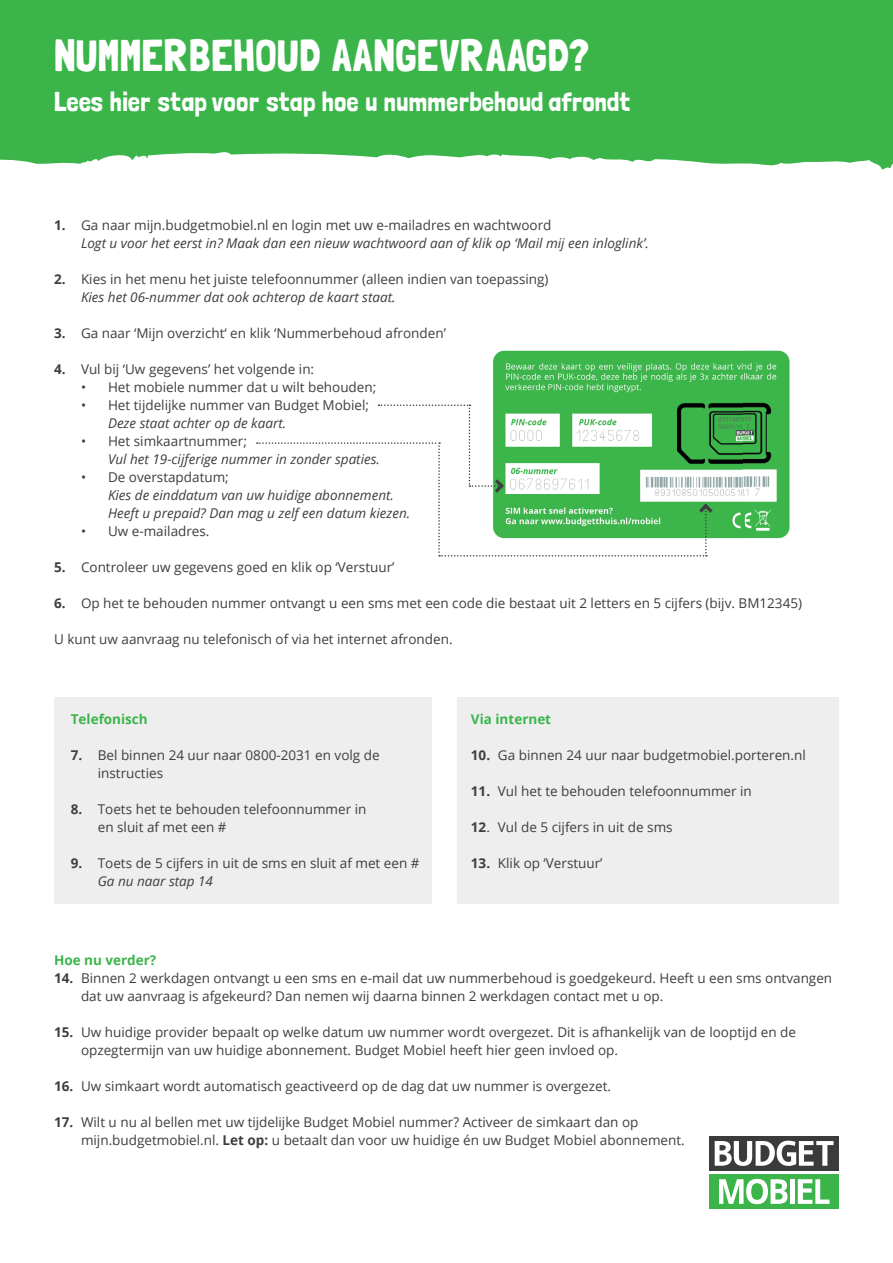
<style>
.page{position:relative;width:893px;height:1263px;background:#fff}
.page>*{position:absolute;margin:0;border:0;box-sizing:border-box;transform-origin:0 0}
.t1{font:45px "Londrina Solid";color:#fff}
.t2{font:27px "Londrina Solid";color:#fff}
.t3{font:13.5px/18px "Open Sans";color:#3e3e3f}
.t4{font:italic 13.5px/18px "Open Sans";color:#3e3e3f}
.t5{font:700 13.5px "Open Sans";color:#3ab54a}
.s1{font-weight:700;font-style:normal}
.s2{font-style:normal}
.s3{font-weight:700}
.s4{font-style:italic}
</style>
<div class="page">
<div style="left:54px;top:697px;width:377px;height:207px;background:#eeeeef"></div>
<div style="left:458px;top:697px;width:381px;height:207px;background:#eeeeef"></div>
<svg style="left:0;top:0;width:893px;height:170px;fill:#3bb54a"></svg>
<div style="left:709px;top:1136px;width:130px;height:35px;background:#3b3b3d"></div>
<div style="left:709px;top:1174px;width:130px;height:35px;background:#3bb54a"></div>
<svg style="left:715px;top:1141px;width:119px;height:25px"></svg>
<svg style="left:719px;top:1179px;width:68px;height:25px"></svg>
<div style="left:790px;top:1179px;width:5px;height:25px;background:#fff"></div>
<svg style="left:798px;top:1179px;width:31px;height:25px"></svg>
<img style="left:493px;top:350px;width:297px;height:189px">
<svg style="left:257px;top:404px;width:456px;height:152px"></svg>
<h1 class="t1" style="left:54px;top:28px;width:537px">NUMMERBEHOUD AANGEVRAAGD?</h1>
<h2 class="t2" style="left:54px;top:86px;width:578px">Lees hier stap voor stap hoe u nummerbehoud afrondt</h2>
<p class="t4" style="left:81px;top:215px;width:569px;text-indent:-27px"><span class="s1">1.</span> <span class="s2">Ga naar mijn.budgetmobiel.nl en login met uw e-mailadres en wachtwoord<br></span>Logt u voor het eerst in? Maak dan een nieuw wachtwoord aan of klik op ‘Mail mij een inloglink’.</p>
<p class="t3" style="left:81px;top:269px;width:469px;text-indent:-27px"><span class="s3">2.</span> Kies in het menu het juiste telefoonnummer (alleen indien van toepassing)<br><span class="s4">Kies het 06-nummer dat ook achterop de kaart staat.</span></p>
<p class="t3" style="left:54px;top:324px;width:393px"><span class="s3">3.</span> Ga naar ‘Mijn overzicht‘ en klik ‘Nummerbehoud afronden’</p>
<p class="t3" style="left:54px;top:360px;width:262px"><span class="s3">4.</span> Vul bij ‘Uw gegevens’ het volgende in:</p>
<p class="t3" style="left:81px;top:378px;width:297px">• Het mobiele nummer dat u wilt behouden;</p>
<p class="t3" style="left:81px;top:395px;width:290px">• Het tijdelijke nummer van Budget Mobiel;</p>
<p class="t4" style="left:108px;top:413px;width:180px">Deze staat achter op de kaart.</p>
<p class="t3" style="left:81px;top:431px;width:167px">• Het simkaartnummer;</p>
<p class="t4" style="left:108px;top:449px;width:273px">Vul het 19-cijferige nummer in zonder spaties.</p>
<p class="t3" style="left:81px;top:467px;width:149px">• De overstapdatum;</p>
<p class="t4" style="left:108px;top:485px;width:304px">Kies de einddatum van uw huidige abonnement.<br>Heeft u prepaid? Dan mag u zelf een datum kiezen.</p>
<p class="t3" style="left:81px;top:521px;width:130px">• Uw e-mailadres.</p>
<p class="t3" style="left:54px;top:557px;width:342px"><span class="s3">5.</span> Controleer uw gegevens goed en klik op ‘Verstuur’</p>
<p class="t3" style="left:54px;top:593px;width:750px"><span class="s3">6.</span> Op het te behouden nummer ontvangt u een sms met een code die bestaat uit 2 letters en 5 cijfers (bijv. BM12345)</p>
<p class="t3" style="left:54px;top:630px;width:400px">U kunt uw aanvraag nu telefonisch of via het internet afronden.</p>
<p class="t5" style="left:71px;top:709px;width:78px">Telefonisch</p>
<p class="t3" style="left:98px;top:745px;width:283px;text-indent:-27px"><span class="s3">7.</span> Bel binnen 24 uur naar 0800-2031 en volg de instructies</p>
<p class="t3" style="left:98px;top:799px;width:270px;text-indent:-27px"><span class="s3">8.</span> Toets het te behouden telefoonnummer in en sluit af met een #</p>
<p class="t3" style="left:98px;top:853px;width:323px;text-indent:-27px"><span class="s3">9.</span> Toets de 5 cijfers in uit de sms en sluit af met een #<br><span class="s4">Ga nu naar stap 14</span></p>
<p class="t5" style="left:471px;top:709px;width:82px">Via internet</p>
<p class="t3" style="left:471px;top:745px;width:336px"><span class="s3">10.</span> Ga binnen 24 uur naar budgetmobiel.porteren.nl</p>
<p class="t3" style="left:471px;top:781px;width:282px"><span class="s3">11.</span> Vul het te behouden telefoonnummer in</p>
<p class="t3" style="left:471px;top:817px;width:203px"><span class="s3">12</span>. Vul de 5 cijfers in uit de sms</p>
<p class="t3" style="left:471px;top:853px;width:133px"><span class="s3">13.</span> Klik op ‘Verstuur’</p>
<p class="t5" style="left:54px;top:950px;width:104px">Hoe nu verder?</p>
<p class="t3" style="left:81px;top:969px;width:753px;text-indent:-27px"><span class="s3">14.</span> Binnen 2 werkdagen ontvangt u een sms en e-mail dat uw nummerbehoud is goedgekeurd. Heeft u een sms ontvangen dat uw aanvraag is afgekeurd? Dan nemen wij daarna binnen 2 werkdagen contact met u op.</p>
<p class="t3" style="left:81px;top:1023px;width:716px;text-indent:-27px"><span class="s3">15.</span> Uw huidige provider bepaalt op welke datum uw nummer wordt overgezet. Dit is afhankelijk van de looptijd en de opzegtermijn van uw huidige abonnement. Budget Mobiel heeft hier geen invloed op.</p>
<p class="t3" style="left:54px;top:1077px;width:558px"><span class="s3">16.</span> Uw simkaart wordt automatisch geactiveerd op de dag dat uw nummer is overgezet.</p>
<p class="t3" style="left:81px;top:1113px;width:605px;text-indent:-27px"><span class="s3">17.</span> Wilt u nu al bellen met uw tijdelijke Budget Mobiel nummer? Activeer de simkaart dan op mijn.budgetmobiel.nl. <span class="s3">Let op:</span> u betaalt dan voor uw huidige én uw Budget Mobiel abonnement.</p>
</div>
